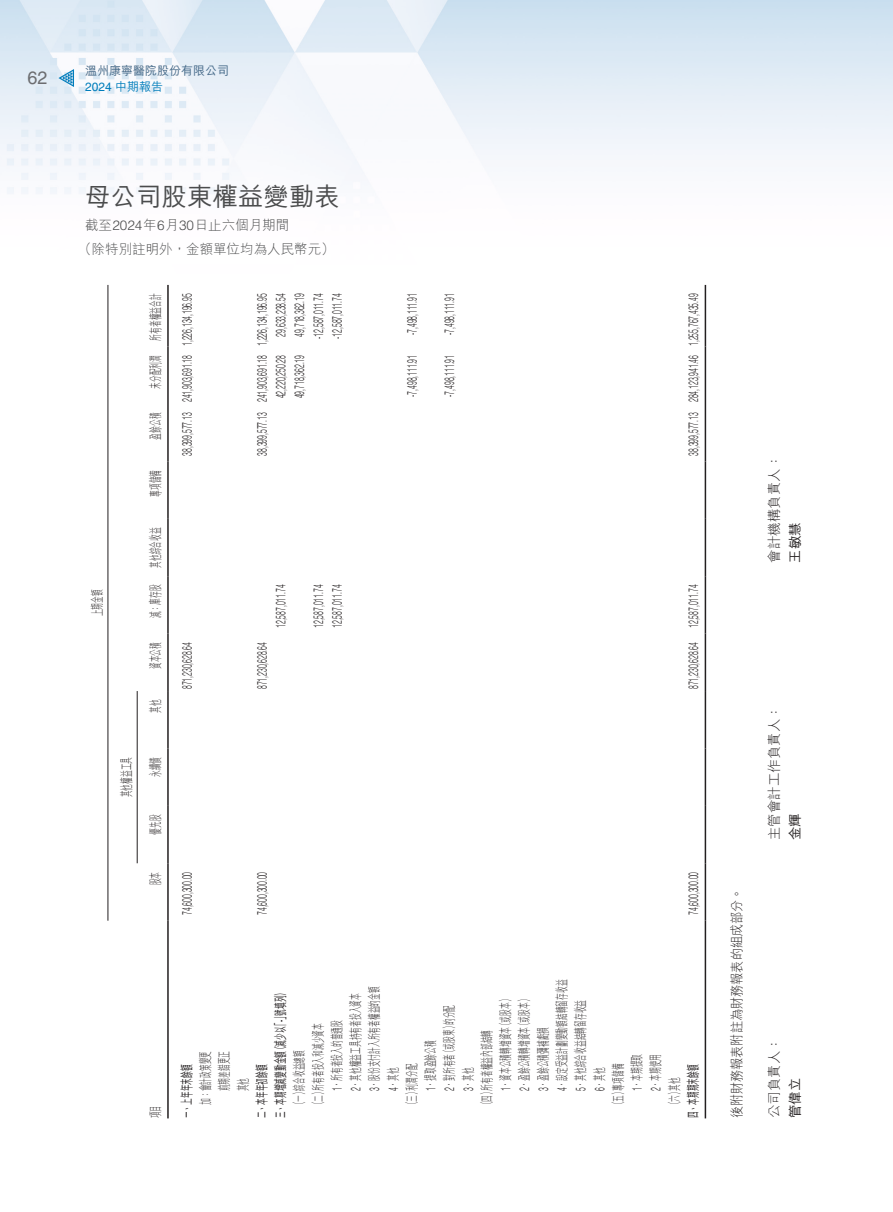
<style>
.page{position:relative;width:893px;height:1212px;background:#fff}
.page>*{position:absolute;margin:0;border:0;box-sizing:border-box;transform-origin:0 0}
.t1{font:500 25.5px "M Hei HK";color:#4b4c4d}
.t2{font:18px "Helvetica LT Std";color:#6c6d70}
.t3{font:300 13.5px "Helvetica LT Std";color:#231f20;scale:.5 1}
.t4{font:300 13.5px/18.8px "M Hei HK";color:#231f20;text-align:justify;scale:.5 1}
.t5{font:500 13.5px "M Hei HK";color:#231f20;scale:.5 1}
.t6{font:300 13.5px/24px "M Hei HK";color:#4b4c4d}
.t7{font:300 13.5px "M Hei HK";color:#231f20}
.t8{font:300 13.5px "M Hei HK";color:#231f20;scale:.9 1}
.t9{font:500 13.5px "M Hei HK";color:#231f20}
.t10{font:500 12px "M Hei HK";color:#3f6484}
.t11{font:12px "Helvetica LT Std";color:#007dbb}
.s1{font-family:"M Hei HK";font-weight:500}
.s2{font-family:"Helvetica LT Std"}
.s3{font-family:"Helvetica LT Std";font-weight:400}
</style>
<div class="page">
<img style="left:0;top:0;width:893px;height:1119px">
<svg style="left:58px;top:69px;width:16px;height:18px"></svg>
<hr style="left:108px;top:285px;width:1px;height:636px;background:#231f20">
<hr style="left:137px;top:691px;width:1px;height:172px;background:#231f20">
<hr style="left:167px;top:921px;width:2px;height:197px;background:#231f20">
<hr style="left:167px;top:863px;width:2px;height:58px;background:#231f20">
<hr style="left:167px;top:806px;width:2px;height:57px;background:#231f20">
<hr style="left:167px;top:748px;width:2px;height:58px;background:#231f20">
<hr style="left:167px;top:691px;width:2px;height:57px;background:#231f20">
<hr style="left:167px;top:634px;width:2px;height:57px;background:#231f20">
<hr style="left:167px;top:576px;width:2px;height:58px;background:#231f20">
<hr style="left:167px;top:519px;width:2px;height:57px;background:#231f20">
<hr style="left:167px;top:461px;width:2px;height:58px;background:#231f20">
<hr style="left:167px;top:404px;width:2px;height:57px;background:#231f20">
<hr style="left:167px;top:347px;width:2px;height:57px;background:#231f20">
<hr style="left:167px;top:285px;width:2px;height:62px;background:#231f20">
<hr style="left:705px;top:921px;width:1px;height:197px;background:#231f20">
<hr style="left:705px;top:863px;width:1px;height:58px;background:#231f20">
<hr style="left:705px;top:806px;width:1px;height:57px;background:#231f20">
<hr style="left:705px;top:748px;width:1px;height:58px;background:#231f20">
<hr style="left:705px;top:691px;width:1px;height:57px;background:#231f20">
<hr style="left:705px;top:634px;width:1px;height:57px;background:#231f20">
<hr style="left:705px;top:576px;width:1px;height:58px;background:#231f20">
<hr style="left:705px;top:519px;width:1px;height:57px;background:#231f20">
<hr style="left:705px;top:461px;width:1px;height:58px;background:#231f20">
<hr style="left:705px;top:404px;width:1px;height:57px;background:#231f20">
<hr style="left:705px;top:347px;width:1px;height:57px;background:#231f20">
<hr style="left:705px;top:285px;width:1px;height:62px;background:#231f20">
<h2 class="t2" style="left:27px;top:67px;width:22px">62</h2>
<p class="t10" style="left:85px;top:61px;width:145px">溫州康寧醫院股份有限公司</p>
<p class="t11" style="left:85px;top:80px;width:80px">2024 <span class="s1">中期報告</span></p>
<h1 class="t1" style="left:85px;top:178px;width:256px">母公司股東權益變動表</h1>
<p class="t6" style="left:78px;top:213px;width:258px;text-indent:7px">截至<span class="s2">2024</span>年<span class="s2">6</span>月<span class="s2">30</span>日止六個月期間<br>（除特別註明外，金額單位均為人民幣元）</p>
<p class="t4" style="left:88px;top:616px;width:55px;rotate:-90deg">上期金額</p>
<p class="t4" style="left:146px;top:389px;width:192px;rotate:-90deg">未分配利潤 所有者權益合計</p>
<p class="t4" style="left:146px;top:439px;width:55px;rotate:-90deg">盈餘公積</p>
<p class="t4" style="left:146px;top:497px;width:55px;rotate:-90deg">專項儲備</p>
<p class="t4" style="left:146px;top:568px;width:82px;rotate:-90deg">其他綜合收益</p>
<p class="t4" style="left:146px;top:618px;width:69px;rotate:-90deg">減：庫存股</p>
<p class="t4" style="left:146px;top:669px;width:55px;rotate:-90deg">資本公積</p>
<p class="t4" style="left:146px;top:713px;width:28px;rotate:-90deg">其他</p>
<p class="t4" style="left:117px;top:797px;width:82px;rotate:-90deg">其他權益工具</p>
<p class="t4" style="left:146px;top:777px;width:42px;rotate:-90deg">永續債</p>
<p class="t4" style="left:146px;top:835px;width:42px;rotate:-90deg">優先股</p>
<p class="t4" style="left:146px;top:885px;width:28px;rotate:-90deg">股本</p>
<p class="t3" style="left:179px;top:456px;width:326px;rotate:-90deg">38,399,577.13 241,903,691.18 1,226,134,196.95</p>
<p class="t3" style="left:179px;top:689px;width:95px;rotate:-90deg">871,230,628.64</p>
<p class="t3" style="left:179px;top:915px;width:88px;rotate:-90deg">74,600,300.00</p>
<p class="t3" style="left:329px;top:339px;width:92px;rotate:-90deg">-12,587,011.74</p>
<p class="t3" style="left:272px;top:337px;width:88px;rotate:-90deg">29,633,238.54</p>
<p class="t3" style="left:310px;top:339px;width:92px;rotate:-90deg">-12,587,011.74</p>
<p class="t3" style="left:291px;top:337px;width:88px;rotate:-90deg">49,718,362.19</p>
<p class="t3" style="left:254px;top:456px;width:326px;rotate:-90deg">38,399,577.13 241,903,691.18 1,226,134,196.95</p>
<p class="t3" style="left:291px;top:398px;width:88px;rotate:-90deg">49,718,362.19</p>
<p class="t3" style="left:272px;top:398px;width:88px;rotate:-90deg">42,220,250.28</p>
<p class="t3" style="left:272px;top:628px;width:88px;rotate:-90deg">12,587,011.74</p>
<p class="t3" style="left:254px;top:689px;width:95px;rotate:-90deg">871,230,628.64</p>
<p class="t3" style="left:329px;top:628px;width:88px;rotate:-90deg">12,587,011.74</p>
<p class="t3" style="left:310px;top:628px;width:88px;rotate:-90deg">12,587,011.74</p>
<p class="t3" style="left:254px;top:915px;width:88px;rotate:-90deg">74,600,300.00</p>
<p class="t3" style="left:404px;top:335px;width:85px;rotate:-90deg">-7,498,111.91</p>
<p class="t3" style="left:404px;top:397px;width:85px;rotate:-90deg">-7,498,111.91</p>
<p class="t3" style="left:441px;top:335px;width:85px;rotate:-90deg">-7,498,111.91</p>
<p class="t3" style="left:441px;top:397px;width:85px;rotate:-90deg">-7,498,111.91</p>
<p class="t3" style="left:685px;top:456px;width:326px;rotate:-90deg">38,399,577.13 284,123,941.46 1,255,767,435.49</p>
<p class="t3" style="left:685px;top:689px;width:210px;rotate:-90deg">871,230,628.64 12,587,011.74</p>
<p class="t3" style="left:685px;top:915px;width:88px;rotate:-90deg">74,600,300.00</p>
<p class="t4" style="left:146px;top:1118px;width:28px;rotate:-90deg">項目</p>
<p class="t4" style="left:552px;top:1091px;width:225px;rotate:-90deg"><span class="s2">4</span>．設定受益計劃變動額結轉留存收益</p>
<p class="t4" style="left:346px;top:1091px;width:198px;rotate:-90deg"><span class="s2">2</span>．其他權益工具持有者投入資本</p>
<p class="t4" style="left:365px;top:1091px;width:212px;rotate:-90deg"><span class="s2">3</span>．股份支付計入所有者權益的金額</p>
<p class="t5" style="left:271px;top:1118px;width:261px;rotate:-90deg">三、本期增減變動金額（減少以「<span class="s3">-</span>」號填列）</p>
<p class="t4" style="left:496px;top:1091px;width:193px;rotate:-90deg"><span class="s2">1</span>．資本公積轉增資本（或股本）</p>
<p class="t4" style="left:515px;top:1091px;width:193px;rotate:-90deg"><span class="s2">2</span>．盈餘公積轉增資本（或股本）</p>
<p class="t4" style="left:571px;top:1091px;width:185px;rotate:-90deg"><span class="s2">5</span>．其他綜合收益結轉留存收益</p>
<p class="t4" style="left:421px;top:1091px;width:174px;rotate:-90deg"><span class="s2">1</span>．提取盈餘公積<br><span class="s2">2</span>．對所有者（或股東）的分配</p>
<p class="t4" style="left:327px;top:1091px;width:144px;rotate:-90deg"><span class="s2">1</span>．所有者投入的普通股</p>
<p class="t4" style="left:308px;top:1108px;width:172px;rotate:-90deg">（二）所有者投入和減少資本</p>
<p class="t4" style="left:533px;top:1091px;width:131px;rotate:-90deg"><span class="s2">3</span>．盈餘公積彌補虧損</p>
<p class="t4" style="left:477px;top:1108px;width:158px;rotate:-90deg">（四）所有者權益內部結轉</p>
<p class="t4" style="left:290px;top:1108px;width:118px;rotate:-90deg">（一）綜合收益總額</p>
<p class="t4" style="left:196px;top:1091px;width:82px;text-indent:-14px;rotate:-90deg">加：會計政策變更前期差錯更正其他</p>
<p class="t4" style="left:590px;top:1091px;width:50px;rotate:-90deg"><span class="s2">6</span>．其他</p>
<p class="t4" style="left:609px;top:1108px;width:91px;rotate:-90deg">（五）專項儲備</p>
<p class="t4" style="left:627px;top:1091px;width:77px;rotate:-90deg"><span class="s2">1</span>．本期提取</p>
<p class="t4" style="left:646px;top:1091px;width:77px;rotate:-90deg"><span class="s2">2</span>．本期使用</p>
<p class="t4" style="left:383px;top:1091px;width:50px;rotate:-90deg"><span class="s2">4</span>．其他</p>
<p class="t4" style="left:402px;top:1108px;width:91px;rotate:-90deg">（三）利潤分配</p>
<p class="t5" style="left:683px;top:1118px;width:110px;rotate:-90deg">四、本期期末餘額</p>
<p class="t5" style="left:177px;top:1118px;width:109px;rotate:-90deg">一、上年年末餘額</p>
<p class="t5" style="left:252px;top:1118px;width:109px;rotate:-90deg">二、本年年初餘額</p>
<p class="t4" style="left:458px;top:1091px;width:50px;rotate:-90deg"><span class="s2">3</span>．其他</p>
<p class="t4" style="left:665px;top:1108px;width:64px;rotate:-90deg">（六）其他</p>
<p class="t7" style="left:767px;top:563px;width:109px;rotate:-90deg">會計機構負責人：</p>
<p class="t9" style="left:785px;top:563px;width:42px;rotate:-90deg">王敏慧</p>
<p class="t8" style="left:730px;top:1118px;width:258px;rotate:-90deg">後附財務報表附註為財務報表的組成部分。</p>
<p class="t7" style="left:767px;top:840px;width:137px;rotate:-90deg">主管會計工作負責人：</p>
<p class="t9" style="left:785px;top:840px;width:29px;rotate:-90deg">金輝</p>
<p class="t7" style="left:767px;top:1118px;width:82px;rotate:-90deg">公司負責人：</p>
<p class="t9" style="left:785px;top:1118px;width:42px;rotate:-90deg">管偉立</p>
</div>
